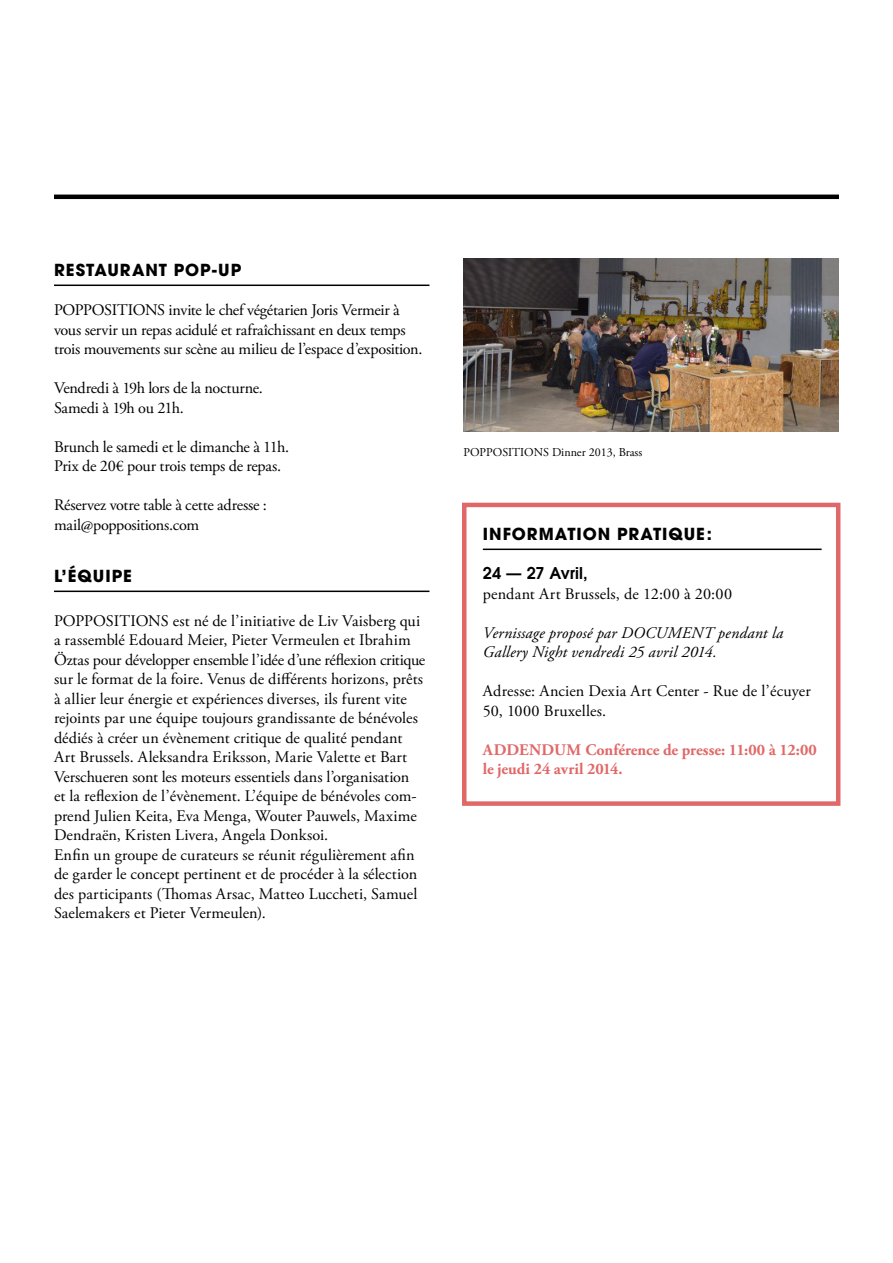
<style>
.page{position:relative;width:893px;height:1263px;background:#fff}
.page>*{position:absolute;margin:0;border:0;box-sizing:border-box;transform-origin:0 0}
.t1{font:700 16.5px "Avant Garde";letter-spacing:.06em;color:#000}
.t2{font:16.2px/19.5px "Adobe Garamond Pro";color:#000}
.t3{font:16.2px/19.5px "Adobe Garamond Pro";letter-spacing:-.02em;color:#000}
.t4{font:italic 16.2px/19.5px "Adobe Garamond Pro";letter-spacing:.01em;color:#000}
.t5{font:700 16.2px/19.5px "Adobe Garamond Pro";letter-spacing:-.005em;color:#e16868}
.t6{font:600 16.2px "Avant Garde";letter-spacing:.005em;color:#000}
.t7{font:12px "Adobe Garamond Pro";color:#000}
</style>
<div class="page">
<hr style="left:54px;top:285px;width:375px;height:1px;background:#000">
<hr style="left:54px;top:591px;width:375px;height:1px;background:#000">
<hr style="left:54px;top:195px;width:785px;height:4px;background:#000">
<div style="left:462px;top:503px;width:378px;height:303px;border:4px solid #e16868"></div>
<img style="left:463px;top:258px;width:376px;height:174px">
<hr style="left:483px;top:549px;width:339px;height:1px;background:#000">
<p class="t1" style="left:54px;top:259px;width:189px">RESTAURANT POP-UP</p>
<p class="t3" style="left:54px;top:301px;width:370px">POPPOSITIONS invite le chef végétarien Joris Vermeir à vous servir un repas acidulé et rafraîchissant en deux temps trois mouvements sur scène au milieu de l’espace d’exposition.</p>
<p class="t3" style="left:54px;top:379px;width:210px">Vendredi à 19h lors de la nocturne.<br>Samedi à 19h ou 21h.</p>
<p class="t2" style="left:54px;top:437px;width:237px">Brunch le samedi et le dimanche à 11h.<br>Prix de 20€ pour trois temps de repas.</p>
<p class="t2" style="left:54px;top:496px;width:214px">Réservez votre table à cette adresse : mail@poppositions.com</p>
<p class="t1" style="left:54px;top:565px;width:77px">L’ÉQUIPE</p>
<p class="t2" style="left:54px;top:611px;width:373px">POPPOSITIONS est né de l’initiative de Liv Vaisberg qui a rassemblé Edouard Meier, Pieter Vermeulen et Ibrahim Öztas pour développer ensemble l’idée d’une réflexion critique sur le format de la foire. Venus de différents horizons, prêts à allier leur énergie et expériences diverses, ils furent vite rejoints par une équipe toujours grandissante de bénévoles dédiés à créer un évènement critique de qualité pendant Art Brussels. Aleksandra Eriksson, Marie Valette et Bart Verschueren sont les moteurs essentiels dans l’organisation<br>et la reflexion de l’évènement. L’équipe de bénévoles com&shy;prend Julien Keita, Eva Menga, Wouter Pauwels, Maxime Dendraën, Kristen Livera, Angela Donksoi.<br>Enfin un groupe de curateurs se réunit régulièrement afin de garder le concept pertinent et de procéder à la sélection des participants (Thomas Arsac, Matteo Luccheti, Samuel Saelemakers et Pieter Vermeulen).</p>
<p class="t7" style="left:463px;top:445px;width:180px">POPPOSITIONS Dinner 2013, Brass</p>
<p class="t1" style="left:483px;top:523px;width:114px">INFORMATION</p>
<p class="t1" style="left:617px;top:523px;width:65px">PRATIQUE</p>
<p class="t1" style="left:707px;top:523px;width:7px">:</p>
<p class="t6" style="left:483px;top:562px;width:106px">24 — 27 Avril,</p>
<p class="t2" style="left:483px;top:584px;width:251px">pendant Art Brussels, de 12:00 à 20:00</p>
<p class="t4" style="left:483px;top:623px;width:302px">Vernissage proposé par DOCUMENT pendant la<br>Gallery Night vendredi 25 avril 2014.</p>
<p class="t2" style="left:483px;top:682px;width:329px">Adresse: Ancien Dexia Art Center - Rue de l’écuyer<br>50, 1000 Bruxelles.</p>
<p class="t5" style="left:483px;top:740px;width:336px">ADDENDUM Conférence de presse: 11:00 à 12:00 le jeudi 24 avril 2014.</p>
</div>
